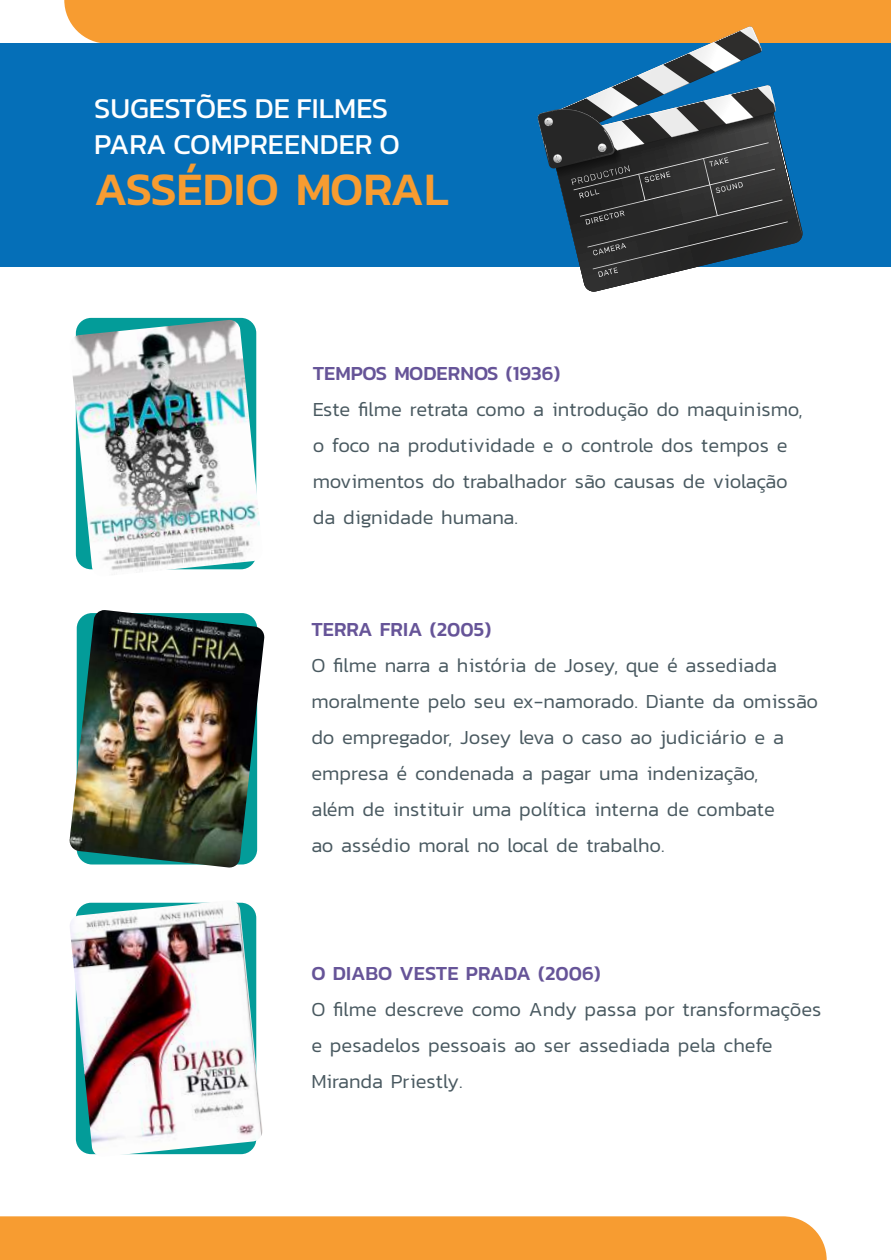
<style>
.page{position:relative;width:891px;height:1260px;background:#fff}
.page>*{position:absolute;margin:0;border:0;box-sizing:border-box;transform-origin:0 0}
.t1{font:500 47.25px "Kanit";color:#f79c31}
.t2{font:29.25px/36px "Kanit";color:#fff}
.t3{font:300 20.25px/36px "Kanit";color:#495960}
.t4{font:500 20.25px "Kanit";color:#665498}
</style>
<div class="page">
<div style="left:0;top:1216px;width:826px;height:43px;background:#f79c31"></div>
<div style="left:0;top:44px;width:890px;height:223px;background:#056fb8"></div>
<svg style="left:582px;top:277px;width:73px;height:15px"></svg>
<svg style="left:64px;top:0;width:826px;height:277px"></svg>
<img style="left:72px;top:320px;width:188px;height:252px">
<img style="left:69px;top:610px;width:196px;height:257px">
<img style="left:70px;top:902px;width:193px;height:253px">
<h2 class="t2" style="left:94px;top:89px;width:307px">SUGESTÕES DE FILMES<br>PARA COMPREENDER O</h2>
<h1 class="t1" style="left:94px;top:154px;width:356px">ASSÉDIO MORAL</h1>
<p class="t4" style="left:313px;top:358px;width:249px">TEMPOS MODERNOS (1936)</p>
<p class="t3" style="left:313px;top:391px;width:491px">Este filme retrata como a introdução do maquinismo, o foco na produtividade e o controle dos tempos e movimentos do trabalhador são causas de violação da dignidade humana.</p>
<p class="t4" style="left:311px;top:613px;width:181px">TERRA FRIA (2005)</p>
<p class="t3" style="left:311px;top:646px;width:508px">O filme narra a história de Josey, que é assediada moralmente pelo seu ex-namorado. Diante da omissão do empregador, Josey leva o caso ao judiciário e a empresa é condenada a pagar uma indenização,<br>além de instituir uma política interna de combate<br>ao assédio moral no local de trabalho.</p>
<p class="t4" style="left:311px;top:957px;width:291px">O DIABO VESTE PRADA (2006)</p>
<p class="t3" style="left:311px;top:990px;width:511px">O filme descreve como Andy passa por transformações e pesadelos pessoais ao ser assediada pela chefe<br>Miranda Priestly.</p>
</div>
